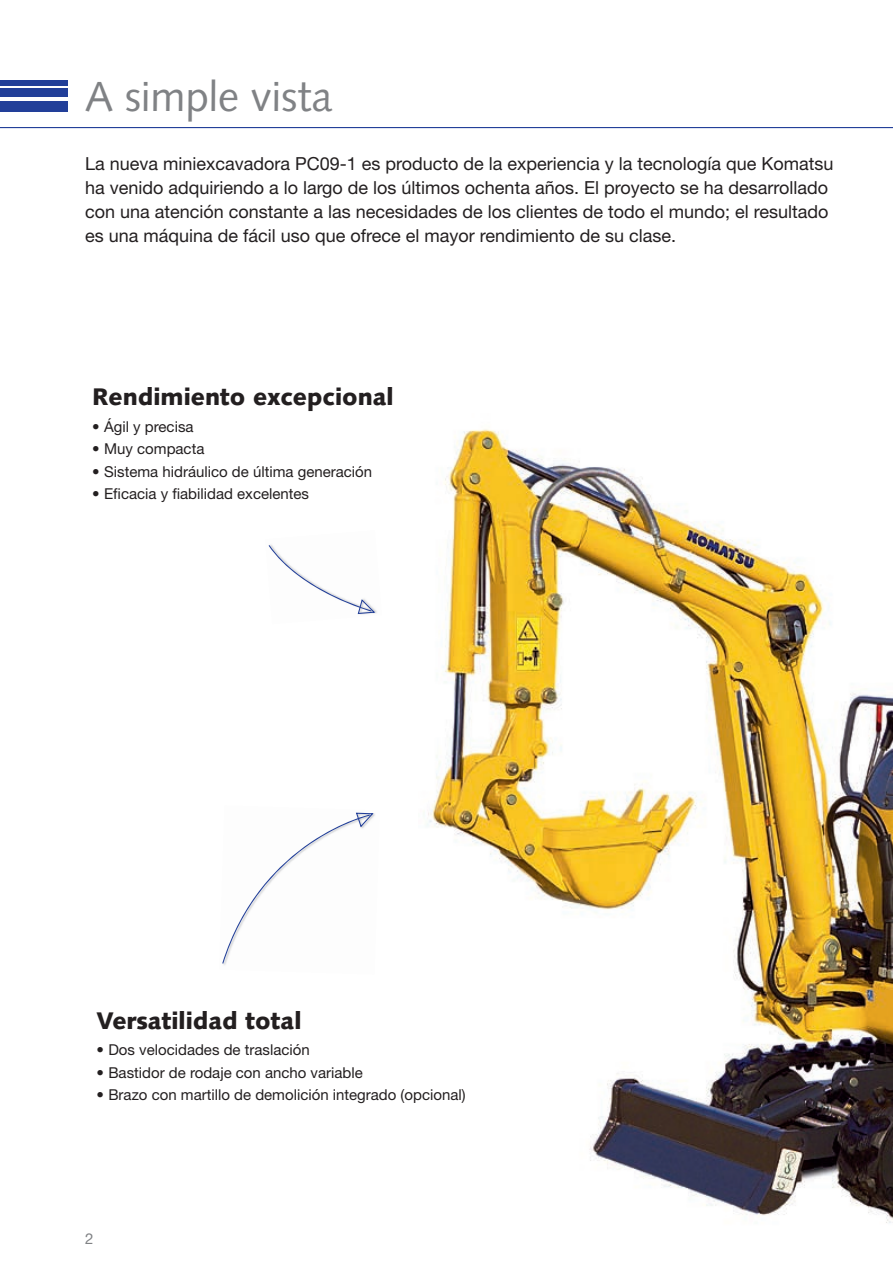
<style>
.page{position:relative;width:893px;height:1263px;background:#fff}
.page>*{position:absolute;margin:0;border:0;box-sizing:border-box;transform-origin:0 0}
.t1{font:42px "Syntax LTCE";color:#808285}
.t2{font:900 24px "Syntax LTCE";color:#231f20}
.t3{font:18px/24px "Helvetica Neue LT Pro";color:#231f20}
.t4{font:15px "Helvetica Neue LT Pro";color:#231f20}
.t5{font:15px "Helvetica Neue LT Pro";color:#808285}
</style>
<div class="page">
<img style="left:423px;top:429px;width:470px;height:794px">
<hr style="left:0;top:127px;width:893px;height:1px;background:#223f99">
<div style="left:0;top:101px;width:68px;height:10px;background:#223f99"></div>
<div style="left:0;top:89px;width:68px;height:8px;background:#223f99"></div>
<div style="left:0;top:80px;width:68px;height:5px;background:#223f99"></div>
<svg style="left:269px;top:545px;width:106px;height:69px"></svg>
<svg style="left:222px;top:813px;width:152px;height:150px"></svg>
<h1 class="t1" style="left:85px;top:72px;width:249px">A simple vista</h1>
<p class="t3" style="left:85px;top:151px;width:750px">La nueva miniexcavadora PC09-1 es producto de la experiencia y la tecnología que Komatsu ha venido adquiriendo a lo largo de los últimos ochenta años. El proyecto se ha desarrollado con una atención constante a las necesidades de los clientes de todo el mundo; el resultado es una máquina de fácil uso que ofrece el mayor rendimiento de su clase.</p>
<h2 class="t2" style="left:92px;top:382px;width:303px">Rendimiento excepcional</h2>
<p class="t4" style="left:92px;top:417px;width:103px">• Ágil y precisa</p>
<p class="t4" style="left:92px;top:440px;width:114px">• Muy compacta</p>
<p class="t4" style="left:92px;top:462px;width:282px">• Sistema hidráulico de última generación</p>
<p class="t4" style="left:92px;top:485px;width:218px">• Eficacia y fiabilidad excelentes</p>
<h2 class="t2" style="left:96px;top:1006px;width:207px">Versatilidad total</h2>
<p class="t4" style="left:96px;top:1041px;width:215px">• Dos velocidades de traslación</p>
<p class="t4" style="left:96px;top:1063px;width:268px">• Bastidor de rodaje con ancho variable</p>
<p class="t4" style="left:96px;top:1086px;width:371px">• Brazo con martillo de demolición integrado (opcional)</p>
<p class="t5" style="left:85px;top:1229px;width:10px">2</p>
</div>
